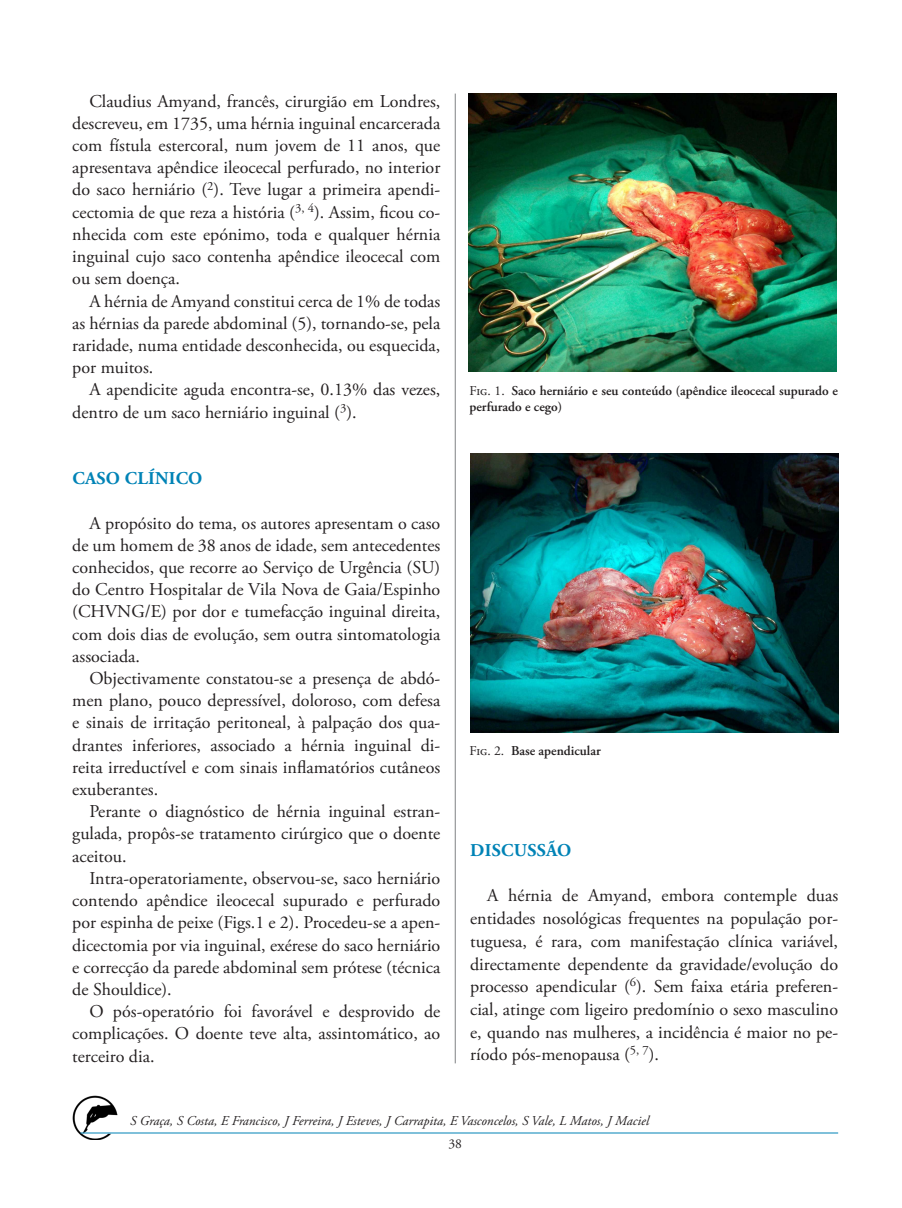
<style>
.page{position:relative;width:902px;height:1208px;background:#fff}
.page>*{position:absolute;margin:0;border:0;box-sizing:border-box;transform-origin:0 0}
.Texto_colunas{font:18px/22.2px "Adobe Garamond Pro";color:#231f20;text-align:justify}
.TITULOS{font:700 18px "Adobe Garamond Pro";letter-spacing:.015em;color:#0083b6}
.Legendas{font:600 13.5px/16.5px "Adobe Garamond Pro";color:#231f20}
.t1{font:italic 13.5px "Adobe Garamond Pro";color:#231f20}
.t2{font:13.5px "Adobe Garamond Pro";color:#231f20}
.s1{font-weight:400}
</style>
<div class="page">
<hr style="left:455px;top:94px;width:1px;height:969px;background:#808285">
<img style="left:72px;top:1095px;width:46px;height:45px">
<hr style="left:81px;top:1132px;width:757px;height:1px;background:#0083b6">
<img style="left:468px;top:94px;width:368px;height:277px">
<img style="left:470px;top:453px;width:368px;height:279px">
<p class="Texto_colunas" style="left:72px;top:90px;width:369px;text-indent:17px">Claudius Amyand, francês, cirurgião em Londres, descreveu, em 1735, uma hérnia inguinal encarcerada com fístula estercoral, num jovem de 11 anos, que apresentava apêndice ileocecal perfurado, no interior do saco herniário (<sup>2</sup>). Teve lugar a primeira apendi&shy;cectomia de que reza a história (<sup>3,</sup> <sup>4</sup>). Assim, ficou co&shy;nhecida com este epónimo, toda e qualquer hérnia inguinal cujo saco contenha apêndice ileocecal com ou sem doença.</p>
<p class="Texto_colunas" style="left:72px;top:290px;width:369px;text-indent:17px">A hérnia de Amyand constitui cerca de 1% de todas as hérnias da parede abdominal (5), tornando-se, pela raridade, numa entidade desconhecida, ou esquecida, por muitos.</p>
<p class="Texto_colunas" style="left:72px;top:379px;width:369px;text-indent:17px">A apendicite aguda encontra-se, 0.13% das vezes, dentro de um saco herniário inguinal (<sup>3</sup>).</p>
<p class="TITULOS" style="left:72px;top:468px;width:131px">CASO CLÍNICO</p>
<p class="Texto_colunas" style="left:72px;top:512px;width:369px;text-indent:17px">A propósito do tema, os autores apresentam o caso de um homem de 38 anos de idade, sem antecedentes conhecidos, que recorre ao Serviço de Urgência (SU) do Centro Hospitalar de Vila Nova de Gaia/Espinho (CHVNG/E) por dor e tumefacção inguinal direita, com dois dias de evolução, sem outra sintomatologia associada.</p>
<p class="Texto_colunas" style="left:72px;top:668px;width:369px;text-indent:17px">Objectivamente constatou-se a presença de abdó&shy;men plano, pouco depressível, doloroso, com defesa e sinais de irritação peritoneal, à palpação dos qua&shy;drantes inferiores, associado a hérnia inguinal di&shy;reita irreductível e com sinais inflamatórios cutâneos exuberantes.</p>
<p class="Texto_colunas" style="left:72px;top:801px;width:369px;text-indent:17px">Perante o diagnóstico de hérnia inguinal estran&shy;gulada, propôs-se tratamento cirúrgico que o doente aceitou.</p>
<p class="Texto_colunas" style="left:72px;top:867px;width:369px;text-indent:17px">Intra-operatoriamente, observou-se, saco herniário contendo apêndice ileocecal supurado e perfurado por espinha de peixe (Figs.1 e 2). Procedeu-se a apen&shy;dicectomia por via inguinal, exérese do saco herniário e correcção da parede abdominal sem prótese (técnica de Shouldice).</p>
<p class="Texto_colunas" style="left:72px;top:1001px;width:369px;text-indent:17px">O pós-operatório foi favorável e desprovido de complicações. O doente teve alta, assintomático, ao terceiro dia.</p>
<p class="Legendas" style="left:469px;top:382px;width:370px"><span class="s1">Fig. 1.</span> Saco herniário e seu conteúdo (apêndice ileocecal supurado e perfurado e cego)</p>
<p class="Legendas" style="left:469px;top:742px;width:133px"><span class="s1">Fig. 2.</span> Base apendicular</p>
<p class="TITULOS" style="left:470px;top:839px;width:102px">DISCUSSÃO</p>
<p class="Texto_colunas" style="left:470px;top:885px;width:369px;line-height:22.6px;text-indent:17px">A hérnia de Amyand, embora contemple duas entidades nosológicas frequentes na população por&shy;tuguesa, é rara, com manifestação clínica variável, directamente dependente da gravidade/evolução do processo apendicular (<sup>6</sup>). Sem faixa etária preferen&shy;cial, atinge com ligeiro predomínio o sexo masculino e, quando nas mulheres, a incidência é maior no pe&shy;ríodo pós-menopausa (<sup>5,</sup> <sup>7</sup>).</p>
<p class="t1" style="left:130px;top:1112px;width:520px">S Graça, S Costa, E Francisco, J Ferreira, J Esteves, J Carrapita, E Vasconcelos, S Vale, L Matos, J Maciel</p>
<p class="t2" style="left:448px;top:1135px;width:13px">33</p>
</div>
